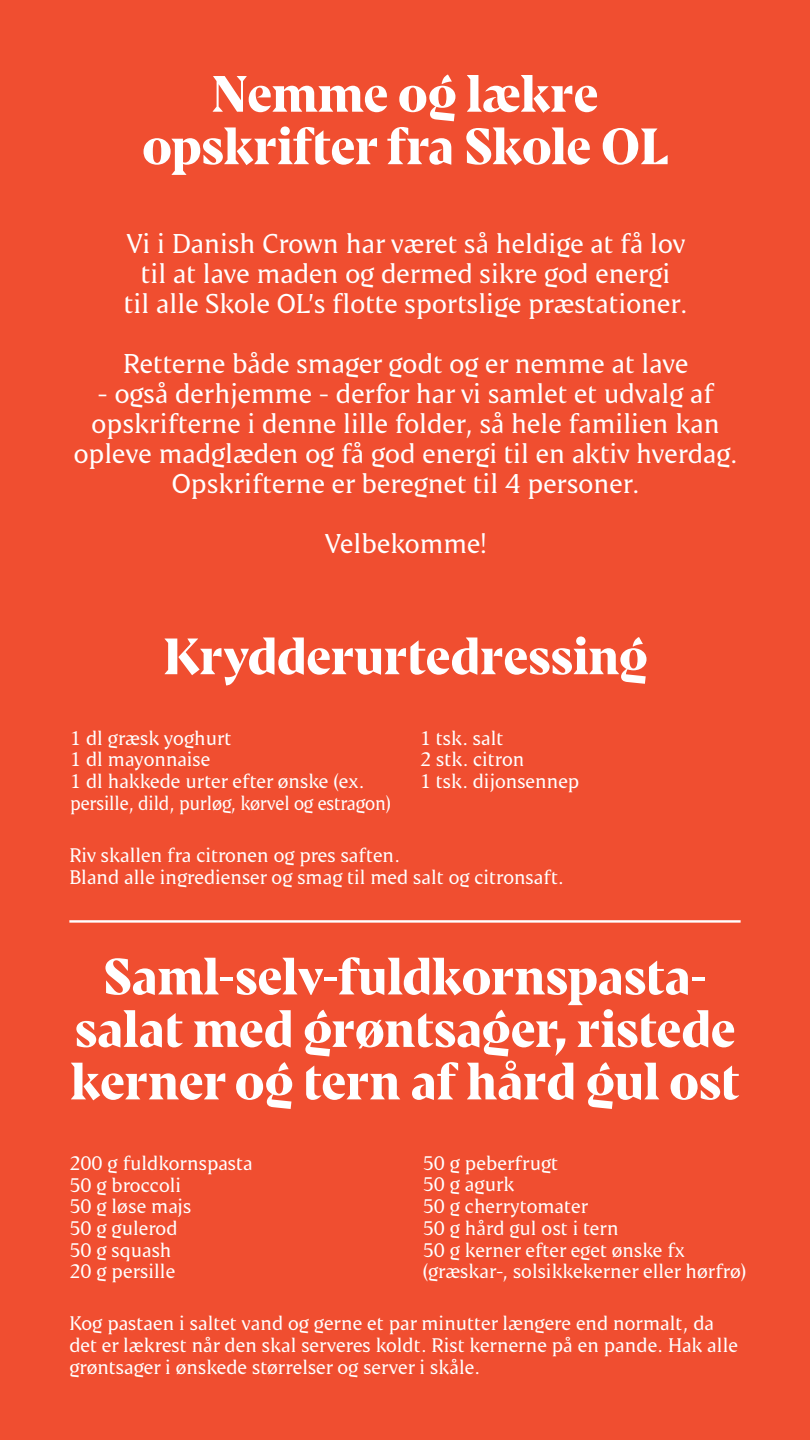
<style>
.page{position:relative;width:810px;height:1440px;background:#f04e30}
.page>*{position:absolute;margin:0;border:0;box-sizing:border-box;transform-origin:0 0}
.t1{font:700 51px/52.5px "Danish Crown Display Office";color:#fff;text-align:center}
.t2{font:27px/30px "Danish Crown Text Office";color:#fff;text-align:center}
.t3{font:19.5px/21.8px "Danish Crown Text Office";color:#fff}
</style>
<div class="page">
<hr style="left:69px;top:920px;width:672px;height:3px;background:#fff">
<h1 class="t1" style="left:143px;top:67px;width:528px">Nemme og lækre opskrifter fra Skole OL</h1>
<h2 class="t2" style="left:124px;top:228px;width:566px">Vi i Danish Crown har været så heldige at få lov til at lave maden og dermed sikre god energi<br>til alle Skole OL’s flotte sportslige præstationer.</h2>
<h2 class="t2" style="left:123px;top:348px;width:567px">Retterne både smager godt og er nemme at lave</h2>
<h2 class="t2" style="left:74px;top:378px;width:666px">- også derhjemme - derfor har vi samlet et udvalg af opskrifterne i denne lille folder, så hele familien kan opleve madglæden og få god energi til en aktiv hverdag.<br>Opskrifterne er beregnet til 4 personer.</h2>
<h2 class="t2" style="left:325px;top:528px;width:163px">Velbekomme!</h2>
<h1 class="t1" style="left:163px;top:629px;width:486px">Krydderurtedressing</h1>
<p class="t3" style="left:70px;top:727px;width:322px">1 dl græsk yoghurt<br>1 dl mayonnaise<br>1 dl hakkede urter efter ønske (ex. persille, dild, purløg, kørvel og estragon)</p>
<p class="t3" style="left:420px;top:727px;width:161px">1 tsk. salt<br>2 stk. citron<br>1 tsk. dijonsennep</p>
<p class="t3" style="left:69px;top:844px;width:497px">Riv skallen fra citronen og pres saften.<br>Bland alle ingredienser og smag til med salt og citronsaft.</p>
<h1 class="t1" style="left:71px;top:949px;width:670px">Saml-selv-fuldkornspasta&shy;salat med grøntsager, ristede kerner og tern af hård gul ost</h1>
<p class="t3" style="left:69px;top:1152px;width:185px">200 g fuldkornspasta<br>50 g broccoli<br>50 g løse majs<br>50 g gulerod<br>50 g squash<br>20 g persille</p>
<p class="t3" style="left:423px;top:1152px;width:325px">50 g peberfrugt<br>50 g agurk<br>50 g cherrytomater<br>50 g hård gul ost i tern<br>50 g kerner efter eget ønske fx (græskar-, solsikkekerner eller hørfrø)</p>
<p class="t3" style="left:69px;top:1312px;width:670px">Kog pastaen i saltet vand og gerne et par minutter længere end normalt, da det er lækrest når den skal serveres koldt. Rist kernerne på en pande. Hak alle grøntsager i ønskede størrelser og server i skåle.</p>
</div>
